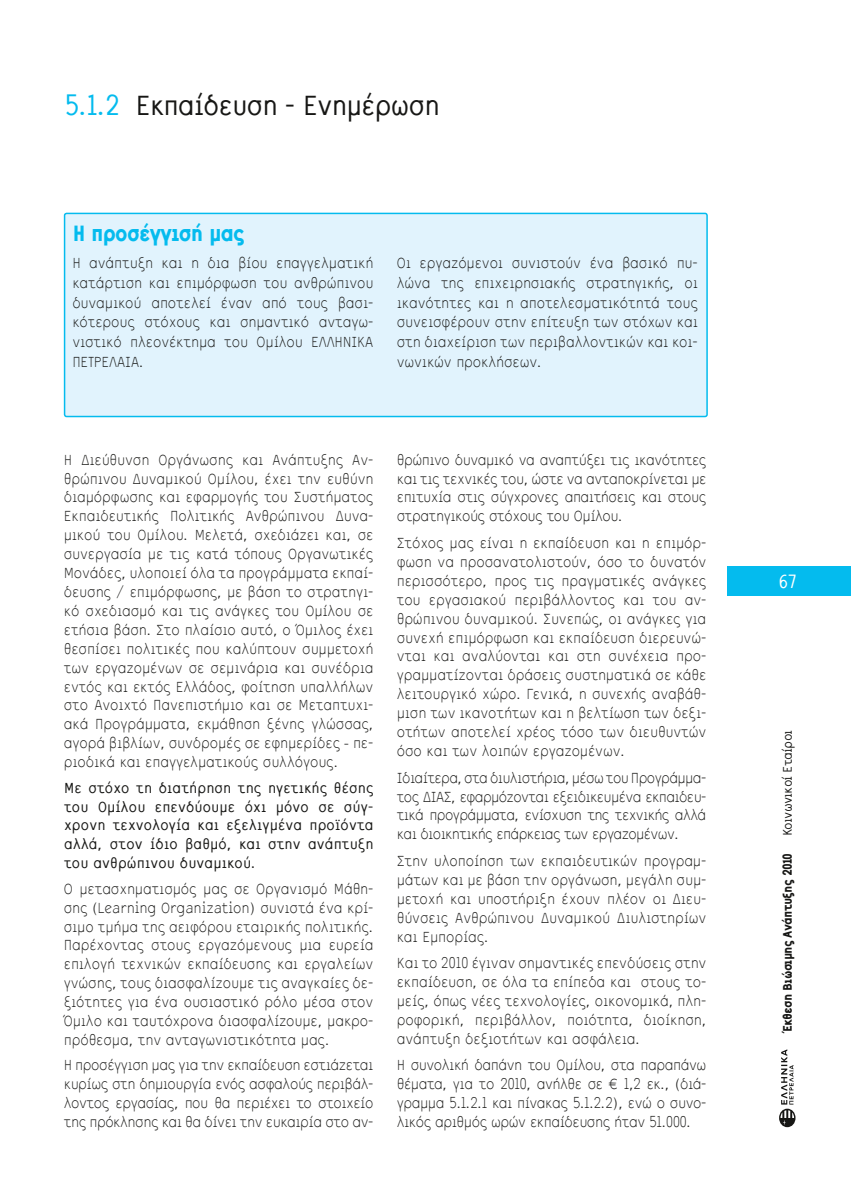
<style>
.page{position:relative;width:851px;height:1191px;background:#fff}
.page>*{position:absolute;margin:0;border:0;box-sizing:border-box;transform-origin:0 0}
.t1{font:700 30px "CF Sans";letter-spacing:-.03em;color:#171715}
.t2{font:800 24px "CF Sans";letter-spacing:-.03em;color:#04bbee}
.t3{font:700 19.5px "CF Sans";color:#fff}
.t4{font:15.75px/18.9px "CF Sans";color:#171715;text-align:justify}
.t5{font:700 15.75px/18.9px "CF Sans";color:#171715;text-align:justify}
.t6{font:800 13.5px "CF Sans";letter-spacing:-.03em;color:#171715}
.t7{font:700 13.5px "CF Sans";letter-spacing:-.03em;color:#171715}
.s1{color:#04bbee}
</style>
<div class="page">
<div style="left:727px;top:566px;width:123px;height:29px;background:#04bbee"></div>
<svg style="left:779px;top:1049px;width:16px;height:78px"></svg>
<div style="left:65px;top:213px;width:642px;height:203px;background:#e1f3fd;border-radius:2px"></div>
<div style="left:64px;top:213px;width:643px;height:204px;border:2px solid #04bbee;border-radius:2px"></div>
<h1 class="t1" style="left:64px;top:89px;width:377px"><span class="s1">5.1.2</span> Εκπαίδευση - Ενημέρωση</h1>
<h2 class="t2" style="left:72px;top:222px;width:173px">Η προσέγγισή μας</h2>
<p class="t4" style="left:72px;top:253px;width:302px;line-height:19.8px">H ανάπτυξη και η δια βίου επαγγελματική κατάρτιση και επιμόρφωση του ανθρώπινου δυναμικού αποτελεί έναν από τους βασι&shy;κότερους στόχους και σημαντικό ανταγω&shy;νιστικό πλεονέκτημα του Ομίλου ΕΛΛΗΝΙΚΑ ΠΕΤΡΕΛΑΙΑ.</p>
<p class="t4" style="left:396px;top:253px;width:302px;line-height:19.8px">Οι εργαζόμενοι συνιστούν ένα βασικό πυ&shy;λώνα της επιχειρησιακής στρατηγικής, οι ικανότητες και η αποτελεσματικότητά τους συνεισφέρουν στην επίτευξη των στόχων και στη διαχείριση των περιβαλλοντικών και κοι&shy;νωνικών προκλήσεων.</p>
<p class="t4" style="left:64px;top:450px;width:311px">Η Διεύθυνση Οργάνωσης και Ανάπτυξης Αν&shy;θρώπινου Δυναμικού Ομίλου, έχει την ευθύνη διαμόρφωσης και εφαρμογής του Συστήματος Εκπαιδευτικής Πολιτικής Ανθρώπινου Δυνα&shy;μικού του Ομίλου. Μελετά, σχεδιάζει και, σε συνεργασία με τις κατά τόπους Οργανωτικές Μονάδες, υλοποιεί όλα τα προγράμματα εκπαί&shy;δευσης / επιμόρφωσης, με βάση το στρατηγι&shy;κό σχεδιασμό και τις ανάγκες του Ομίλου σε ετήσια βάση. Στο πλαίσιο αυτό, ο Όμιλος έχει θεσπίσει πολιτικές που καλύπτουν συμμετοχή των εργαζομένων σε σεμινάρια και συνέδρια εντός και εκτός Ελλάδος, φοίτηση υπαλλήλων στο Ανοιχτό Πανεπιστήμιο και σε Μεταπτυχι&shy;ακά Προγράμματα, εκμάθηση ξένης γλώσσας, αγορά βιβλίων, συνδρομές σε εφημερίδες – πε&shy;ριοδικά και επαγγελματικούς συλλόγους.</p>
<p class="t5" style="left:64px;top:778px;width:311px">Με στόχο τη διατήρηση της ηγετικής θέσης του Ομίλου επενδύουμε όχι μόνο σε σύγ&shy;χρονη τεχνολογία και εξελιγμένα προϊόντα αλλά, στον ίδιο βαθμό, και στην ανάπτυξη του ανθρώπινου δυναμικού.</p>
<p class="t4" style="left:64px;top:879px;width:311px">Ο μετασχηματισμός μας σε Οργανισμό Μάθη&shy;σης (Learning Organization) συνιστά ένα κρί&shy;σιμο τμήμα της αειφόρου εταιρικής πολιτικής.<br>Παρέχοντας στους εργαζόμενους μια ευρεία επιλογή τεχνικών εκπαίδευσης και εργαλείων γνώσης, τους διασφαλίζουμε τις αναγκαίες δε&shy;ξιότητες για ένα ουσιαστικό ρόλο μέσα στον Όμιλο και ταυτόχρονα διασφαλίζουμε, μακρο&shy;πρόθεσμα, την ανταγωνιστικότητα μας.</p>
<p class="t4" style="left:64px;top:1056px;width:311px">Η προσέγγιση μας για την εκπαίδευση εστιάζεται κυρίως στη δημιουργία ενός ασφαλούς περιβάλ&shy;λοντος εργασίας, που θα περιέχει το στοιχείο της πρόκλησης και θα δίνει την ευκαιρία στο αν-</p>
<p class="t4" style="left:396px;top:450px;width:311px">θρώπινο δυναμικό να αναπτύξει τις ικανότητες και τις τεχνικές του, ώστε να ανταποκρίνεται με επιτυχία στις σύγχρονες απαιτήσεις και στους στρατηγικούς στόχους του Ομίλου.</p>
<p class="t4" style="left:396px;top:534px;width:311px">Στόχος μας είναι η εκπαίδευση και η επιμόρ&shy;φωση να προσανατολιστούν, όσο το δυνατόν περισσότερο, προς τις πραγματικές ανάγκες του εργασιακού περιβάλλοντος και του αν&shy;θρώπινου δυναμικού. Συνεπώς, οι ανάγκες για συνεχή επιμόρφωση και εκπαίδευση διερευνώ&shy;νται και αναλύονται και στη συνέχεια προ&shy;γραμματίζονται δράσεις συστηματικά σε κάθε λειτουργικό χώρο. Γενικά, η συνεχής αναβάθ&shy;μιση των ικανοτήτων και η βελτίωση των δεξι&shy;οτήτων αποτελεί χρέος τόσο των διευθυντών όσο και των λοιπών εργαζομένων.</p>
<p class="t4" style="left:396px;top:768px;width:311px">Ιδιαίτερα, στα διυλιστήρια, μέσω του Προγράμμα&shy;τος ΔΙΑΣ, εφαρμόζονται εξειδικευμένα εκπαιδευ&shy;τικά προγράμματα, ενίσχυση της τεχνικής αλλά και διοικητικής επάρκειας των εργαζομένων.</p>
<p class="t4" style="left:396px;top:851px;width:311px">Στην υλοποίηση των εκπαιδευτικών προγραμ&shy;μάτων και με βάση την οργάνωση, μεγάλη συμ&shy;μετοχή και υποστήριξη έχουν πλέον οι Διευ&shy;θύνσεις Ανθρώπινου Δυναμικού Διυλιστηρίων και Εμπορίας.</p>
<p class="t4" style="left:396px;top:954px;width:311px">Και το 2010 έγιναν σημαντικές επενδύσεις στην εκπαίδευση, σε όλα τα επίπεδα και στους το&shy;μείς, όπως νέες τεχνολογίες, οικονομικά, πλη&shy;ροφορική, περιβάλλον, ποιότητα, διοίκηση, ανάπτυξη δεξιοτήτων και ασφάλεια.</p>
<p class="t4" style="left:396px;top:1056px;width:311px">Η συνολική δαπάνη του Ομίλου, στα παραπάνω θέματα, για το 2010, ανήλθε σε € 1,2 εκ., (διά&shy;γραμμα 5.1.2.1 και πίνακας 5.1.2.2), ενώ ο συνο&shy;λικός αριθμός ωρών εκπαίδευσης ήταν 51.000.</p>
<p class="t3" style="left:778px;top:571px;width:19px">67</p>
<p class="t7" style="left:780px;top:836px;width:108px;rotate:-90deg">Κοινωνικοί Εταίροι</p>
<p class="t6" style="left:780px;top:1032px;width:180px;rotate:-90deg">Έκθεση Βιώσιμης Ανάπτυξης 2010</p>
</div>
